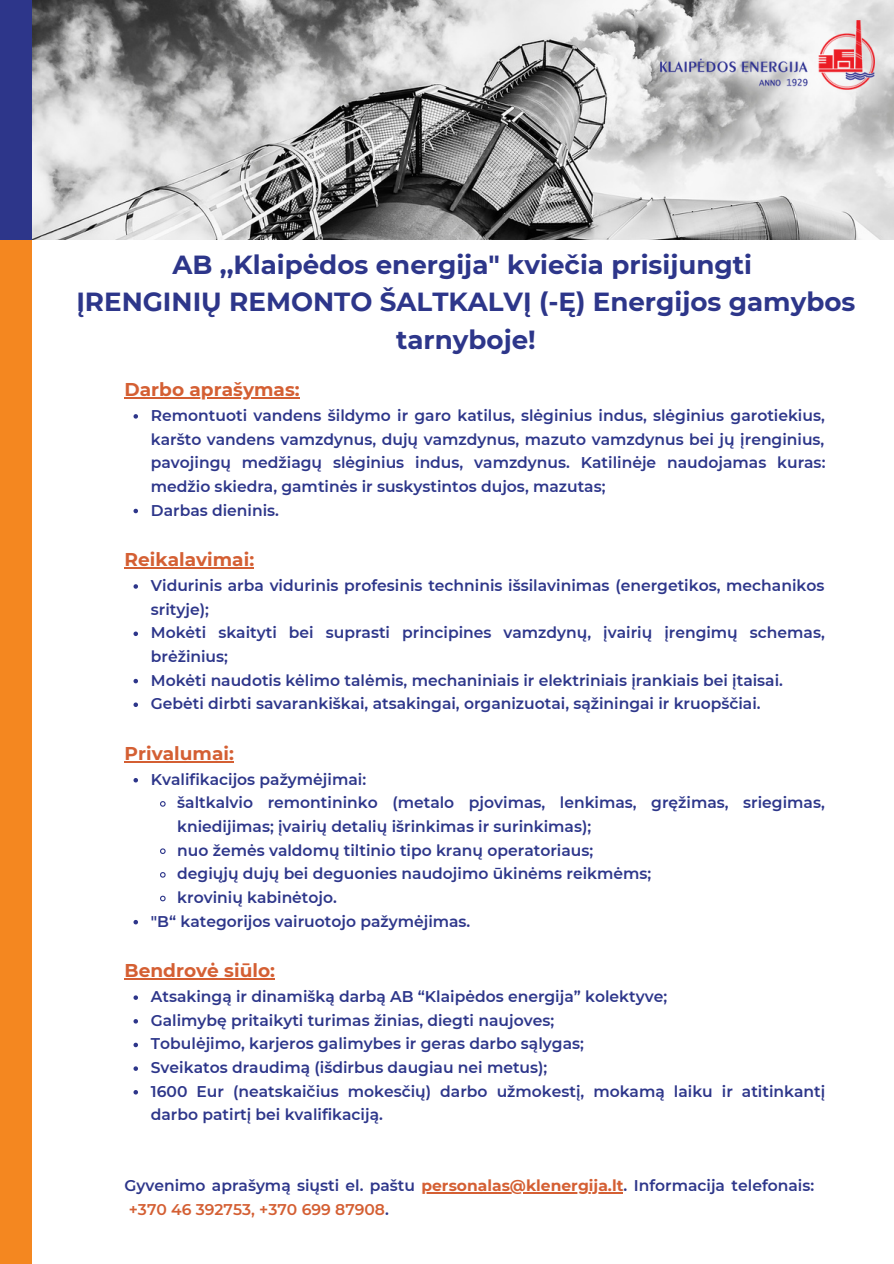
<style>
.page{position:relative;width:894px;height:1264px;background:#fff}
.page>*{position:absolute;margin:0;border:0;box-sizing:border-box;transform-origin:0 0}
.t1{font:700 26.1px/37.2px "Montserrat";color:#2d368a;text-align:center}
.t2{font:700 18.45px "Montserrat";color:#d45f33}
.t3{font:600 15.45px/23.7px "Montserrat";color:#2d368a}
.s1{font-weight:700;color:#d45f33}
.s2{color:#d45f33}
</style>
<div class="page">
<img style="left:32px;top:0;width:861px;height:239px">
<div style="left:0;top:0;width:32px;height:240px;background:#2d368a"></div>
<div style="left:0;top:240px;width:32px;height:1023px;background:#f48720"></div>
<img style="left:660px;top:20px;width:214px;height:69px">
<svg style="left:133px;top:414px;width:5px;height:4px"></svg>
<svg style="left:133px;top:509px;width:5px;height:4px"></svg>
<svg style="left:133px;top:584px;width:5px;height:4px"></svg>
<svg style="left:133px;top:631px;width:5px;height:5px"></svg>
<svg style="left:133px;top:679px;width:5px;height:4px"></svg>
<svg style="left:133px;top:702px;width:5px;height:5px"></svg>
<svg style="left:133px;top:778px;width:5px;height:4px"></svg>
<svg style="left:160px;top:801px;width:6px;height:6px"></svg>
<svg style="left:160px;top:848px;width:6px;height:6px"></svg>
<svg style="left:160px;top:872px;width:6px;height:6px"></svg>
<svg style="left:160px;top:895px;width:6px;height:7px"></svg>
<svg style="left:133px;top:920px;width:5px;height:4px"></svg>
<svg style="left:133px;top:995px;width:5px;height:4px"></svg>
<svg style="left:133px;top:1019px;width:5px;height:4px"></svg>
<svg style="left:133px;top:1042px;width:5px;height:5px"></svg>
<svg style="left:133px;top:1066px;width:5px;height:4px"></svg>
<svg style="left:133px;top:1090px;width:5px;height:4px"></svg>
<hr style="left:124px;top:397px;width:175px;height:1px;background:#d45f33">
<hr style="left:124px;top:567px;width:130px;height:1px;background:#d45f33">
<hr style="left:124px;top:761px;width:110px;height:1px;background:#d45f33">
<hr style="left:124px;top:978px;width:151px;height:1px;background:#d45f33">
<hr style="left:421px;top:1192px;width:202px;height:1px;background:#d45f33">
<h1 class="t1" style="left:76px;top:246px;width:780px">AB ,,Klaipėdos energija" kviečia prisijungti<br>ĮRENGINIŲ REMONTO ŠALTKALVĮ (-Ę) Energijos gamybos tarnyboje!</h1>
<p class="t2" style="left:124px;top:378px;width:177px">Darbo aprašymas:</p>
<p class="t3" style="left:151px;top:403px;width:675px">Remontuoti vandens šildymo ir garo katilus, slėginius indus, slėginius garotiekius, karšto vandens vamzdynus, dujų vamzdynus, mazuto vamzdynus bei jų įrenginius, pavojingų medžiagų slėginius indus, vamzdynus. Katilinėje naudojamas kuras: medžio skiedra, gamtinės ir suskystintos dujos, mazutas;<br>Darbas dieninis.</p>
<p class="t2" style="left:124px;top:548px;width:131px">Reikalavimai:</p>
<p class="t3" style="left:151px;top:573px;width:675px">Vidurinis arba vidurinis profesinis techninis išsilavinimas (energetikos, mechanikos srityje);<br>Mokėti skaityti bei suprasti principines vamzdynų, įvairių įrengimų schemas, brėžinius;<br>Mokėti naudotis kėlimo talėmis, mechaniniais ir elektriniais įrankiais bei įtaisai.<br>Gebėti dirbti savarankiškai, atsakingai, organizuotai, sąžiningai ir kruopščiai.</p>
<p class="t2" style="left:124px;top:742px;width:111px">Privalumai:</p>
<p class="t3" style="left:151px;top:767px;width:217px">Kvalifikacijos pažymėjimai:</p>
<p class="t3" style="left:177px;top:791px;width:648px">šaltkalvio remontininko (metalo pjovimas, lenkimas, gręžimas, sriegimas,</p>
<p class="t3" style="left:177px;top:814px;width:415px">kniedijimas; įvairių detalių išrinkimas ir surinkimas);</p>
<p class="t3" style="left:177px;top:838px;width:417px">nuo žemės valdomų tiltinio tipo kranų operatoriaus;</p>
<p class="t3" style="left:177px;top:862px;width:475px">degiųjų dujų bei deguonies naudojimo ūkinėms reikmėms;</p>
<p class="t3" style="left:177px;top:885px;width:161px">krovinių kabinėtojo.</p>
<p class="t3" style="left:151px;top:909px;width:321px">"B“ kategorijos vairuotojo pažymėjimas.</p>
<p class="t2" style="left:124px;top:959px;width:152px">Bendrovė siūlo:</p>
<p class="t3" style="left:151px;top:984px;width:675px">Atsakingą ir dinamišką darbą AB “Klaipėdos energija” kolektyve;<br>Galimybę pritaikyti turimas žinias, diegti naujoves;<br>Tobulėjimo, karjeros galimybes ir geras darbo sąlygas;<br>Sveikatos draudimą (išdirbus daugiau nei metus);<br>1600 Eur (neatskaičius mokesčių) darbo užmokestį, mokamą laiku ir atitinkantį darbo patirtį bei kvalifikaciją.</p>
<p class="t3" style="left:124px;top:1173px;width:691px">Gyvenimo aprašymą siųsti el. paštu <span class="s1">personalas@klenergija.lt</span>. Informacija telefonais: <span class="s2">+370 46 392753, +370 699 87908</span>.</p>
</div>
